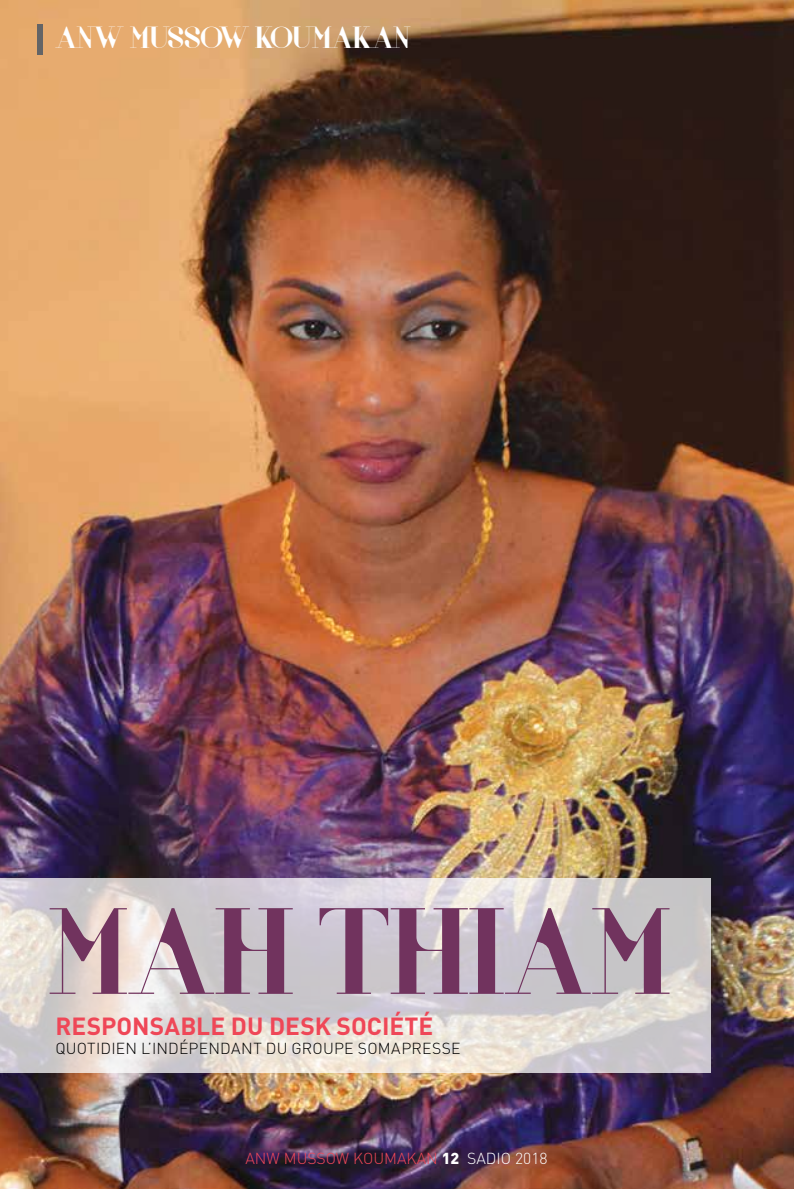
<style>
.page{position:relative;width:794px;height:1191px;background:#fff}
.page>*{position:absolute;margin:0;border:0;box-sizing:border-box;transform-origin:0 0}
.t1{font:126px "Voor";letter-spacing:.01em;color:#71335e}
.t2{font:31.5px "Voor";letter-spacing:-.015em;color:#fff}
.t3{font:700 24.5px "DIN";color:#ef4757}
.t4{font:300 15.75px "DIN";letter-spacing:.01em;color:#000}
.t5{font:300 15.75px "DIN";color:#ef4757}
.s1{font-weight:900;color:#fff}
.s2{color:#fff}
</style>
<div class="page">
<img style="left:0;top:0;width:794px;height:1188px">
<svg style="left:0;top:878px;width:711px;height:194px;background:#d8d2d3"></svg>
<div style="left:37px;top:25px;width:5px;height:30px;background:#636466"></div>
<h2 class="t2" style="left:55px;top:19px;width:357px">ANW MUSSOW KOUMAKAN</h2>
<h1 class="t1" style="left:50px;top:877px;width:621px">MAH THIAM</h1>
<h3 class="t3" style="left:55px;top:1010px;width:379px">RESPONSABLE DU DESK SOCIÉTÉ</h3>
<p class="t4" style="left:55px;top:1038px;width:407px">QUOTIDIEN L’IN DÉPEN DANT DU GROUPE SOMAPRESSE</p>
<p class="t5" style="left:245px;top:1149px;width:304px">ANW MUSSOW KOUMAKAN <span class="s1">12</span> <span class="s2">SADIO 2018</span></p>
</div>
